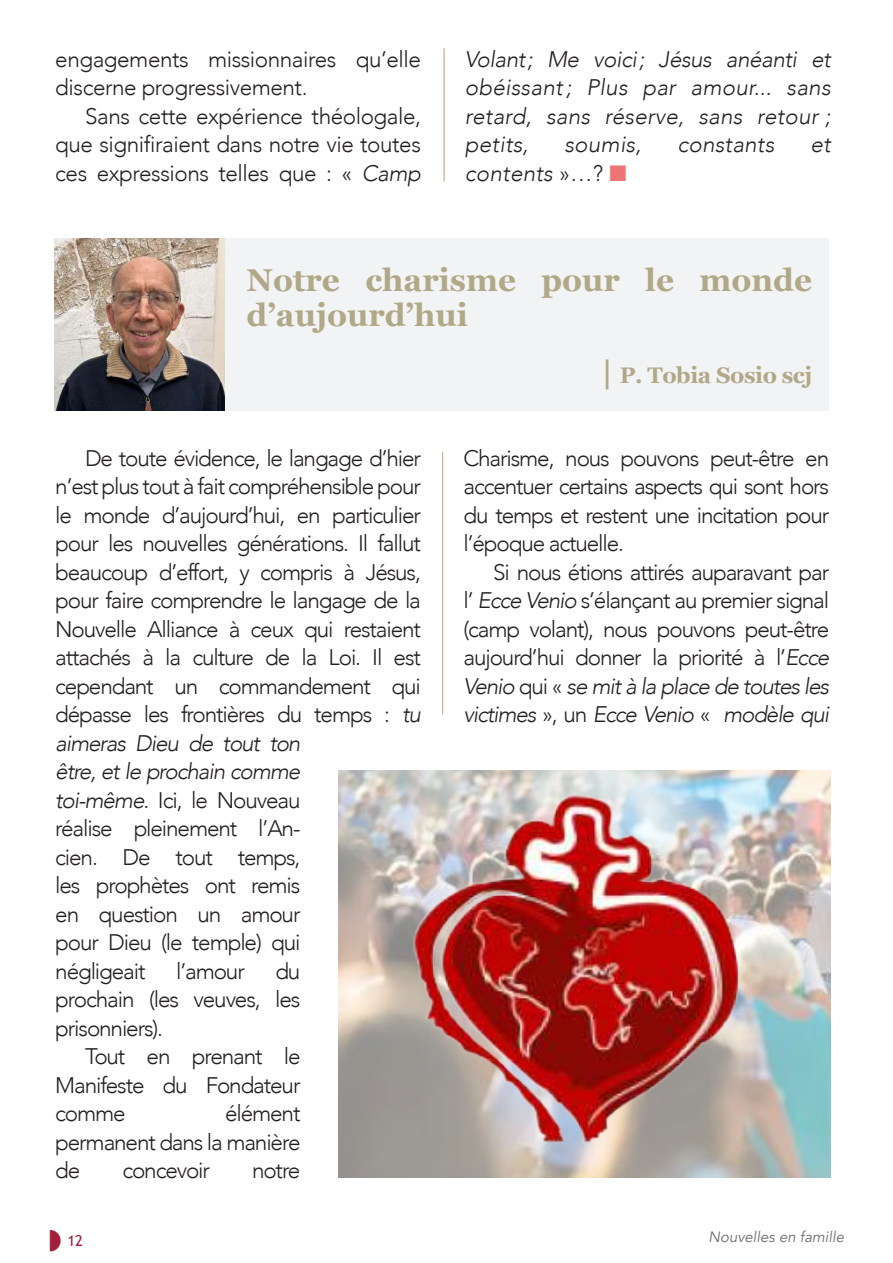
<style>
.page{position:relative;width:893px;height:1263px;background:#fff}
.page>*{position:absolute;margin:0;border:0;box-sizing:border-box;transform-origin:0 0}
.t1{font:700 31.5px/34.5px "Georgia";color:#b1a888}
.t2{font:300 22.5px/28.5px "Avenir";letter-spacing:-.05em;color:#231f20;text-align:justify}
.t3{font:italic 300 22.5px/28.5px "Avenir";letter-spacing:.01em;color:#231f20;text-align:justify}
.t4{font:300 22.5px/28.5px "Avenir";letter-spacing:-.02em;color:#231f20}
.t5{font:700 22.5px "Georgia";letter-spacing:-.02em;color:#b1a888}
.t6{font:italic 15px "Avenir";color:#6c6d70}
.t7{font:15px "Trebuchet MS";color:#a22039}
.s1{font-style:italic}
.s2{font-style:normal}
.s3{color:#ee7475}
.s4{font-size:31.5px}
</style>
<div class="page">
<hr style="left:442px;top:452px;width:1px;height:262px;background:#c19a78">
<div style="left:225px;top:239px;width:604px;height:172px;background:#f2f3f4"></div>
<img style="left:54px;top:238px;width:171px;height:172px">
<hr style="left:444px;top:48px;width:1px;height:133px;background:#c19a78">
<img style="left:338px;top:770px;width:493px;height:407px">
<img style="left:412px;top:793px;width:358px;height:350px">
<p class="t4" style="left:55px;top:45px;width:367px">engagements missionnaires qu’elle discerne progressivement.</p>
<p class="t2" style="left:55px;top:102px;width:367px;text-indent:30px">Sans cette expérience théologale, que signifiraient dans notre vie toutes ces expressions telles que : « <span class="s1">Camp</span></p>
<p class="t3" style="left:465px;top:45px;width:367px">Volant; Me voici; Jésus anéanti et obéissant; Plus par amour... sans retard, sans réserve, sans retour ; petits,</p>
<p class="t3" style="left:564px;top:130px;width:78px">soumis,</p>
<p class="t3" style="left:677px;top:130px;width:98px">constants</p>
<p class="t3" style="left:810px;top:130px;width:22px">et</p>
<p class="t3" style="left:465px;top:159px;width:163px">contents <span class="s2">»…?</span> <span class="s3">■</span></p>
<h1 class="t1" style="left:247px;top:261px;width:567px">Notre charisme pour le monde d’aujourd’hui</h1>
<p class="t5" style="left:601px;top:358px;width:213px"><span class="s4">|</span> P. Tobia Sosio scj</p>
<p class="t2" style="left:55px;top:444px;width:367px;text-align:left;text-indent:30px">De toute évidence, le langage d’hier n’est plus tout à fait compréhensible pour le monde d’aujourd’hui, en particulier pour les nouvelles générations. Il fallut beaucoup d’effort, y compris à Jésus, pour faire comprendre le langage de la<br>Nouvelle Alliance à ceux qui restaient attachés à la culture de la Loi. Il est cependant un commandement qui dépasse les frontières du temps : <span class="s1">tu aimeras Dieu de tout ton<br>être, et le prochain comme<br>toi-même</span>. Ici, le Nouveau<br>réalise pleinement l’An-<br>cien. De tout temps,<br>les prophètes ont remis<br>en question un amour<br>pour Dieu (le temple) qui<br>négligeait</p>
<p class="t2" style="left:55px;top:957px;width:247px;text-indent:220px">du prochain (les veuves, les prisonniers).</p>
<p class="t2" style="left:55px;top:1042px;width:247px;text-indent:30px">Tout en prenant le Manifeste du Fondateur comme</p>
<p class="t2" style="left:176px;top:957px;width:70px">l’amour</p>
<p class="t2" style="left:55px;top:1099px;width:247px;text-indent:170px">élément permanent dans la manière de</p>
<p class="t2" style="left:122px;top:1156px;width:89px">concevoir</p>
<p class="t2" style="left:252px;top:1156px;width:50px">notre</p>
<p class="t2" style="left:463px;top:444px;width:367px">Charisme, nous pouvons peut-être en accentuer certains aspects qui sont hors du temps et restent une incitation pour l’époque actuelle.</p>
<p class="t2" style="left:463px;top:558px;width:367px;text-indent:30px">Si nous étions attirés auparavant par l’ <span class="s1">Ecce Venio</span> s’élançant au premier signal (camp volant), nous pouvons peut-être aujourd’hui donner la priorité à l’<span class="s1">Ecce Venio</span> qui « <span class="s1">se mit à la place de toutes les victimes</span> », un <span class="s1">Ecce Venio</span> « <span class="s1">modèle qui</span></p>
<p class="t7" style="left:67px;top:1232px;width:17px">12</p>
<p class="t6" style="left:708px;top:1228px;width:137px">Nouvelles en famille</p>
</div>
